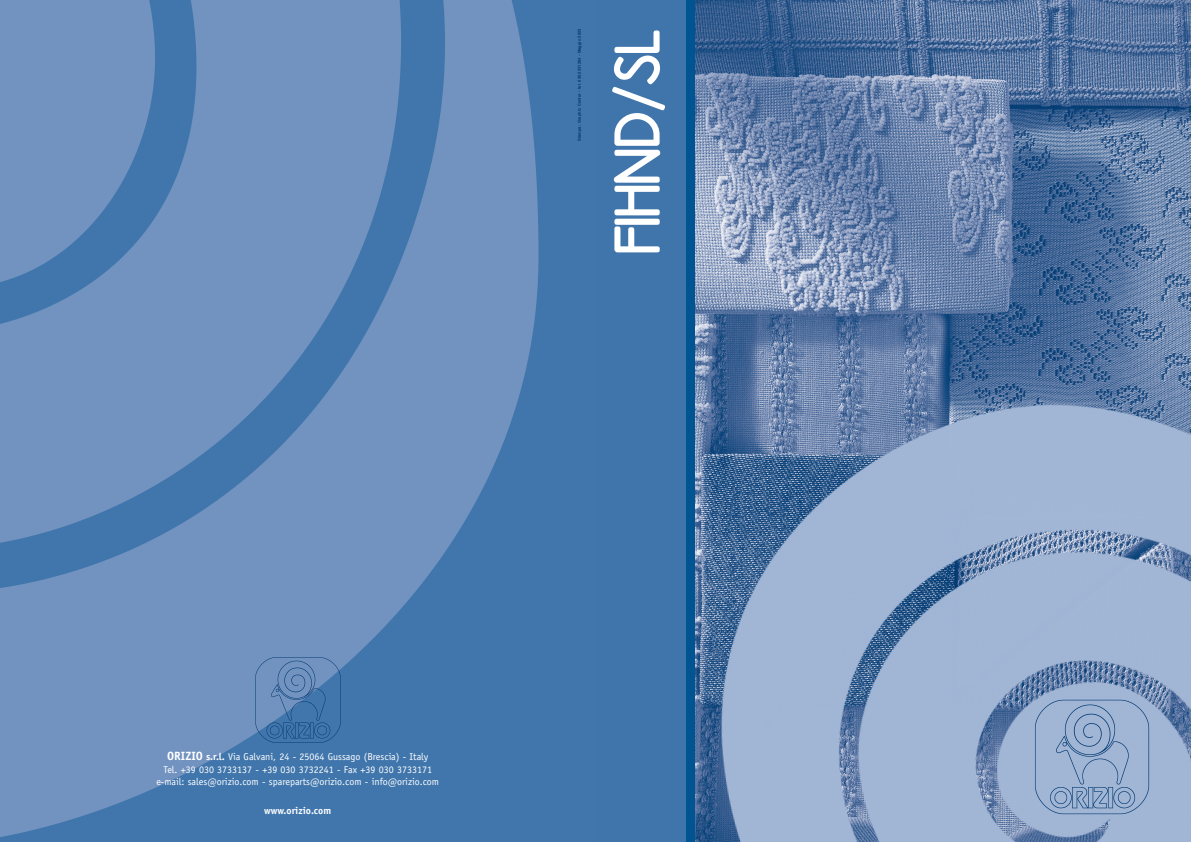
<style>
.page{position:relative;width:1191px;height:842px;background:#fff}
.page>*{position:absolute;margin:0;border:0;box-sizing:border-box;transform-origin:0 0}
.t1{font:63px "Doctor Jekyll";color:#fff}
.t2{font:10px/13px "Officina Sans";color:#fff;text-align:center}
.t3{font:700 10px "Officina Sans";color:#fff}
.t4{font:700 4px "Helvetica";letter-spacing:.02em;color:#00386f}
.s1{font-weight:700;font-size:12px}
.s2{font-weight:700}
</style>
<div class="page">
<img style="left:694px;top:0;width:496px;height:842px">
<img style="left:695px;top:353px;width:495px;height:489px">
<img style="left:0;top:0;width:595px;height:842px">
<div style="left:686px;top:0;width:8px;height:842px;background:#005492"></div>
<div style="left:595px;top:0;width:91px;height:842px;background:#4075ac"></div>
<img style="left:1032px;top:697px;width:119px;height:119px">
<img style="left:253px;top:656px;width:89px;height:89px">
<p class="t4" style="left:578px;top:141px;width:114px;rotate:-90deg">Stampa: Graphic Center - tel. 030.2531264 - Maggio 2023</p>
<h1 class="t1" style="left:608px;top:254px;width:226px;rotate:-90deg">FIHND/SL</h1>
<p class="t2" style="left:163px;top:750px;width:270px"><span class="s1">ORIZIO</span> <span class="s2">s.r.l.</span> Via Galvani, 24 - 25064 Gussago (Brescia) - Italy<br>Tel. +39 030 3733137 - +39 030 3732241 - Fax +39 030 3733171</p>
<p class="t2" style="left:156px;top:775px;width:284px">e-mail: sales@orizio.com - spareparts@orizio.com - info@orizio.com</p>
<p class="t3" style="left:264px;top:807px;width:68px">www.orizio.com</p>
</div>
